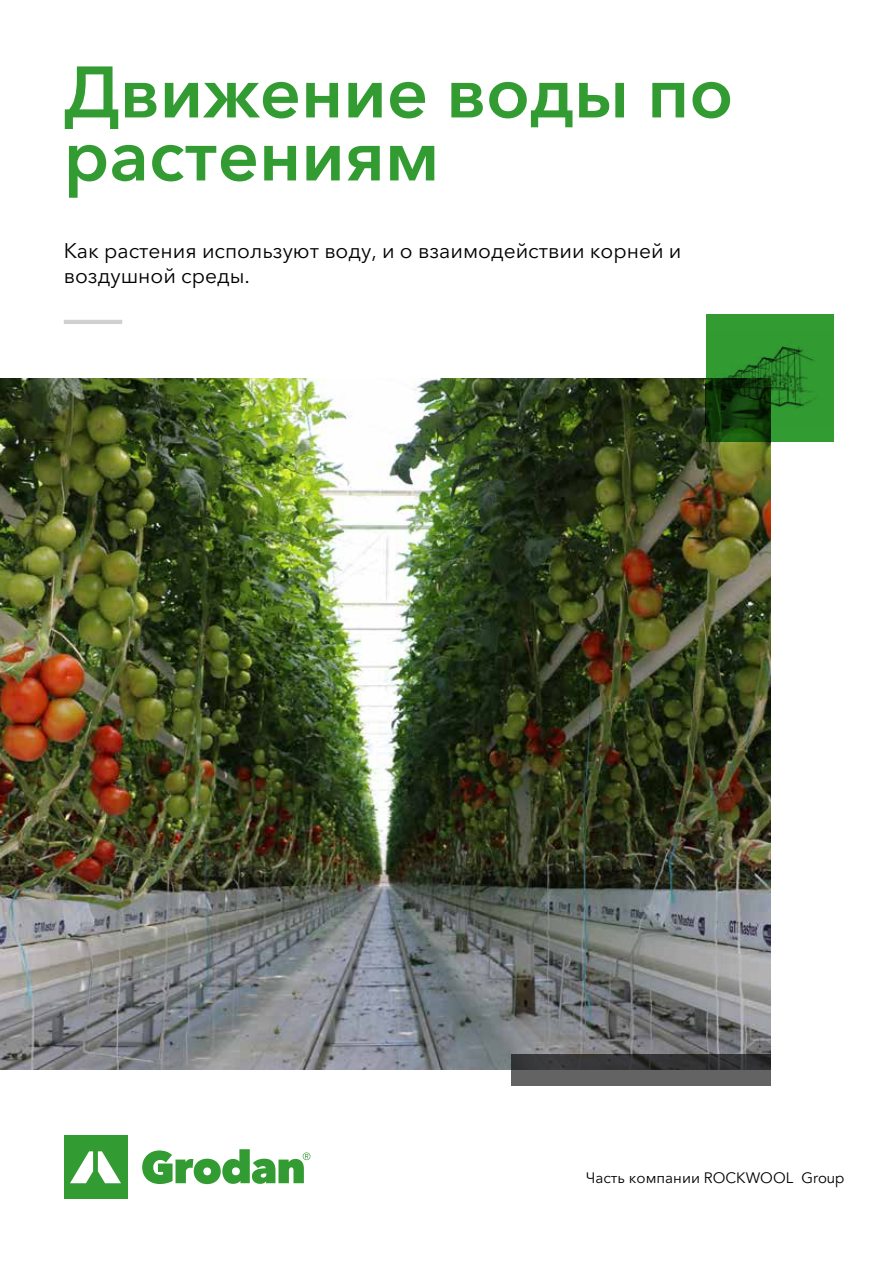
<style>
.page{position:relative;width:893px;height:1263px;background:#fff}
.page>*{position:absolute;margin:0;border:0;box-sizing:border-box;transform-origin:0 0}
.t1{font:600 72px/63px "Avenir Next Cyr";color:#329c32}
.t2{font:21px/25.2px "Avenir Next Cyr";color:#000}
.t3{font:15px "Avenir Next Cyr";color:#000}
.s1{font-family:"Avenir"}
</style>
<div class="page">
<img style="left:0;top:378px;width:771px;height:691px">
<div style="left:64px;top:1135px;width:63px;height:64px;background:#329c32"></div>
<svg style="left:70px;top:1151px;width:51px;height:32px"></svg>
<svg style="left:142px;top:1149px;width:168px;height:35px"></svg>
<svg style="left:706px;top:314px;width:127px;height:128px;background:#2a8527"></svg>
<img style="left:706px;top:330px;width:127px;height:95px">
<svg style="left:511px;top:1053px;width:260px;height:32px;background:#4c4b4c"></svg>
<hr style="left:64px;top:320px;width:58px;height:4px;background:#d0d0d0">
<h1 class="t1" style="left:64px;top:60px;width:671px">Движение воды по растениям</h1>
<p class="t2" style="left:64px;top:238px;width:619px">Как растения используют воду, и о взаимодействии корней и воздушной среды.</p>
<p class="t3" style="left:586px;top:1169px;width:260px">Часть компании ROCKWOOL <span class="s1">Group</span></p>
</div>
